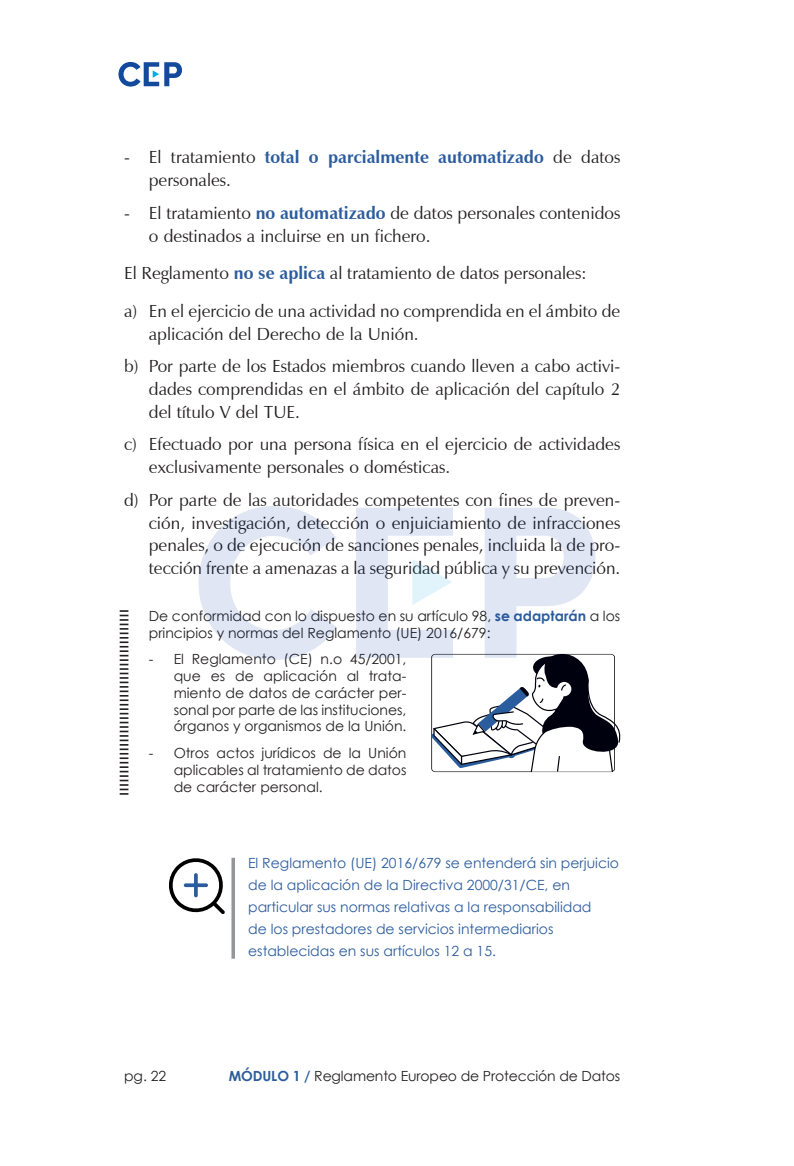
<style>
.page{position:relative;width:794px;height:1166px;background:#fff}
.page>*{position:absolute;margin:0;border:0;box-sizing:border-box;transform-origin:0 0}
.t1{font:17.5px/22.8px "Zapf Humanist 601 BT";color:#231f20}
.t2{font:14px/16.8px "Century Gothic";color:#231f20;text-align:justify}
.t3{font:14px/21.9px "Century Gothic";color:#2c5c9d}
.s1{font-weight:700;color:#2c5c9d}
</style>
<div class="page">
<svg style="left:118px;top:62px;width:64px;height:25px"></svg>
<svg style="left:120px;top:610px;width:8px;height:185px"></svg>
<svg style="left:231px;top:858px;width:4px;height:101px"></svg>
<svg style="left:169px;top:858px;width:56px;height:56px"></svg>
<svg style="left:198px;top:506px;width:139px;height:154px"></svg>
<svg style="left:356px;top:508px;width:265px;height:264px"></svg>
<p class="t1" style="left:149px;top:146px;width:473px;text-indent:-25px">- El tratamiento <span class="s1">total o parcialmente automatizado</span> de datos personales.</p>
<p class="t1" style="left:149px;top:201px;width:473px;text-indent:-25px">- El tratamiento <span class="s1">no automatizado</span> de datos personales contenidos o destinados a incluirse en un fichero.</p>
<p class="t1" style="left:124px;top:254px;width:498px;line-height:37.6px">El Reglamento <span class="s1">no se aplica</span> al tratamiento de datos personales:<br>a) En el ejercicio de una actividad no comprendida en el ámbito de</p>
<p class="t1" style="left:124px;top:317px;width:498px;line-height:32.7px;text-indent:25px">aplicación del Derecho de la Unión.<br>b) Por parte de los Estados miembros cuando lleven a cabo activi-</p>
<p class="t1" style="left:149px;top:378px;width:473px">dades comprendidas en el ámbito de aplicación del capítulo 2 del título V del TUE.</p>
<p class="t1" style="left:149px;top:433px;width:473px;text-indent:-25px">c) Efectuado por una persona física en el ejercicio de actividades exclusivamente personales o domésticas.</p>
<p class="t1" style="left:149px;top:488px;width:473px;text-align:justify;text-indent:-25px">d) Por parte de las autoridades competentes con fines de preven&shy;ción, investigación, detección o enjuiciamiento de infracciones penales, o de ejecución de sanciones penales, incluida la de pro&shy;tección frente a amenazas a la seguridad pública y su prevención.</p>
<p class="t2" style="left:149px;top:607px;width:473px">De conformidad con lo dispuesto en su artículo 98, <span class="s1">se adaptarán</span> a los principios y normas del Reglamento (UE) 2016/679:</p>
<p class="t2" style="left:174px;top:650px;width:234px;text-indent:-25px">- El Reglamento (CE) n.o 45/2001, que es de aplicación al trata&shy;miento de datos de carácter per&shy;sonal por parte de las instituciones, órganos y organismos de la Unión.</p>
<p class="t2" style="left:174px;top:744px;width:234px;text-indent:-25px">- Otros actos jurídicos de la Unión aplicables al tratamiento de datos de carácter personal.</p>
<p class="t3" style="left:248px;top:852px;width:372px">El Reglamento (UE) 2016/679 se entenderá sin perjuicio de la aplicación de la Directiva 2000/31/CE, en particular sus normas relativas a la responsabilidad<br>de los prestadores de servicios intermediarios establecidas en sus artículos 12 a 15.</p>
<p class="t2" style="left:124px;top:1067px;width:44px">pg. 22</p>
<p class="t2" style="left:229px;top:1068px;width:393px"><span class="s1">MÓDULO 1 /</span> Reglamento Europeo de Protección de Datos</p>
</div>
